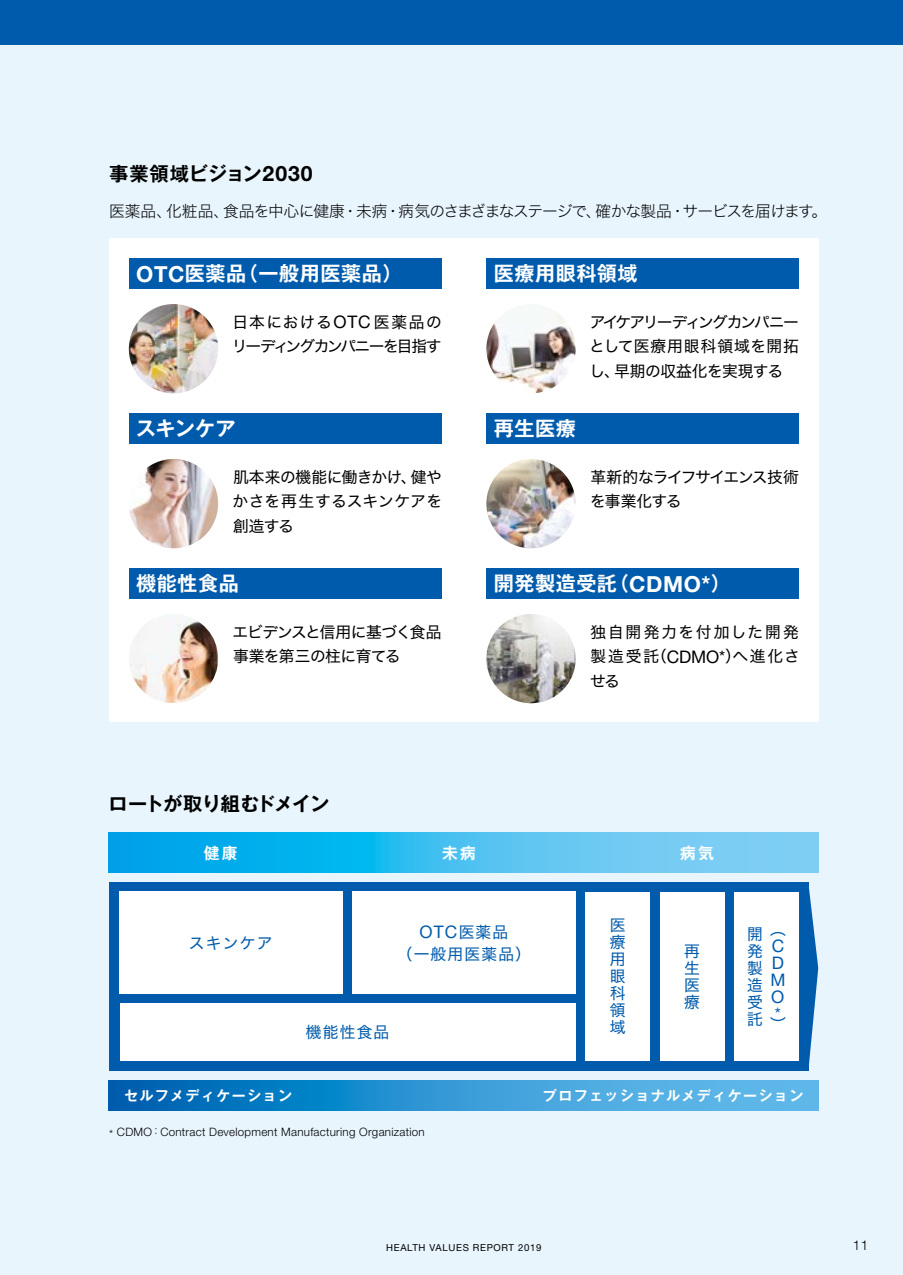
<style>
.page{position:relative;width:903px;height:1275px;background:#e8f5fd}
.page>*{position:absolute;margin:0;border:0;box-sizing:border-box;transform-origin:0 0}
.t1{font:700 20.12px "Gothic MB101 Pr 6 N De";letter-spacing:.025em;color:#fff}
.t2{font:700 19.25px "Gothic MB101 Pr 6 N De";letter-spacing:-.025em;color:#000}
.t3{font:700 19.25px "Gothic MB101 Pr 6 N De";letter-spacing:-.055em;color:#000}
.t4{font:17.32px/17px "Helvetica Neue LT Std";color:#005bac;text-align:justify}
.t5{font:15.75px/24.5px "Hira Kaku Std N W4";letter-spacing:-.03em;color:#000;text-align:justify}
.t6{font:15.75px "Hira Kaku Std N W2";letter-spacing:-.06em;color:#000}
.t7{font:15.75px/17px "Hira Kaku Std N W4";letter-spacing:.075em;color:#005bac;text-align:justify}
.t8{font:15.75px/24.5px "Hira Kaku Std N W4";letter-spacing:-.08em;color:#000}
.t9{font:15.75px/24.5px "Hira Kaku Std N W4";letter-spacing:-.06em;color:#000}
.t10{font:700 15.75px "Gothic MB101 Pr 6 N De";color:#fff}
.t11{font:700 14px "Gothic MB101 Pr 6 N De";letter-spacing:.1em;color:#fff}
.t12{font:300 13.47px "Helvetica Neue LT Std";color:#000}
.t13{font:300 11.55px "Helvetica Neue LT Std";letter-spacing:.025em;color:#000}
.t14{font:9.62px "Helvetica Neue LT Std";letter-spacing:.07em;color:#000}
.s1{font-family:"Helvetica Neue LT Std";font-size:21.18px}
.s2{font-family:"Helvetica Neue LT Std";font-size:22.22px}
.s3{font-family:"Helvetica Neue LT Std";font-size:17.32px}
.s4{font-family:"Hira Kaku Std N W4";font-size:15.75px}
.s5{font-family:"Hira Kaku Std N W2";font-weight:400;font-size:10.5px}
</style>
<div class="page">
<div style="left:0;top:0;width:903px;height:45px;background:#005bac"></div>
<div style="left:109px;top:238px;width:710px;height:484px;background:#fff"></div>
<img style="left:129px;top:304px;width:89px;height:89px;border-radius:45px">
<div style="left:129px;top:258px;width:312px;height:30px;background:#005bac"></div>
<img style="left:129px;top:459px;width:89px;height:89px;border-radius:45px">
<div style="left:129px;top:413px;width:312px;height:30px;background:#005bac"></div>
<img style="left:486px;top:459px;width:90px;height:89px;border-radius:45px">
<div style="left:486px;top:413px;width:313px;height:30px;background:#005bac"></div>
<img style="left:486px;top:614px;width:90px;height:89px;border-radius:45px">
<div style="left:486px;top:568px;width:313px;height:30px;background:#005bac"></div>
<img style="left:130px;top:615px;width:88px;height:88px">
<div style="left:129px;top:568px;width:312px;height:30px;background:#005bac"></div>
<img style="left:486px;top:304px;width:90px;height:89px;border-radius:45px">
<div style="left:486px;top:258px;width:313px;height:30px;background:#005bac"></div>
<svg style="left:109px;top:833px;width:709px;height:39px;background:#3dbdef"></svg>
<svg style="left:109px;top:1081px;width:709px;height:30px;background:#2f95d2"></svg>
<div style="left:109px;top:882px;width:700px;height:189px;background:#005bac"></div>
<svg style="left:809px;top:889px;width:9px;height:175px"></svg>
<div style="left:119px;top:892px;width:223px;height:102px;background:#fff"></div>
<div style="left:120px;top:1003px;width:455px;height:58px;background:#fff"></div>
<div style="left:352px;top:892px;width:223px;height:102px;background:#fff"></div>
<div style="left:585px;top:892px;width:65px;height:169px;background:#fff"></div>
<div style="left:734px;top:892px;width:65px;height:169px;background:#fff"></div>
<div style="left:660px;top:892px;width:64px;height:169px;background:#fff"></div>
<p class="t2" style="left:109px;top:157px;width:205px">事業領域ビジョン<span class="s1">2030</span></p>
<p class="t6" style="left:109px;top:199px;width:720px">医薬品、化粧品、食品を中心に健康・未病・病気のさまざまなステージで、確かな製品・サービスを届けます。</p>
<p class="t1" style="left:136px;top:257px;width:268px"><span class="s2">OTC</span>医薬品（一般用医薬品）</p>
<p class="t1" style="left:494px;top:257px;width:145px">医療用眼科領域</p>
<p class="t8" style="left:232px;top:310px;width:212px">日本における<span class="s3">OTC</span>医薬品のリーディングカンパニーを目指す</p>
<p class="t5" style="left:589px;top:310px;width:211px">アイケアリーディングカンパニーとして医療用眼科領域を開拓し、早期の収益化を実現する</p>
<p class="t1" style="left:136px;top:411px;width:101px">スキンケア</p>
<p class="t1" style="left:494px;top:411px;width:84px">再生医療</p>
<p class="t5" style="left:233px;top:465px;width:211px">肌本来の機能に働きかけ、健やかさを再生するスキンケアを創造する</p>
<p class="t9" style="left:590px;top:465px;width:210px">革新的なライフサイエンス技術を事業化する</p>
<p class="t1" style="left:136px;top:566px;width:104px">機能性食品</p>
<p class="t1" style="left:494px;top:566px;width:239px">開発製造受託（<span class="s2">CDMO*</span>）</p>
<p class="t5" style="left:233px;top:619px;width:210px">エビデンスと信用に基づく食品事業を第三の柱に育てる</p>
<p class="t5" style="left:590px;top:619px;width:211px">独自開発力を付加した開発製造受託（<span class="s3">CDMO*</span>）へ進化させる</p>
<p class="t3" style="left:109px;top:787px;width:222px">ロートが取り組むドメイン</p>
<p class="t10" style="left:204px;top:840px;width:35px">健康</p>
<p class="t10" style="left:442px;top:840px;width:35px">未病</p>
<p class="t10" style="left:680px;top:840px;width:35px">病気</p>
<p class="t7" style="left:189px;top:934px;width:85px">スキンケア</p>
<p class="t4" style="left:419px;top:923px;width:90px">OTC<span class="s4">医薬品</span></p>
<p class="t7" style="left:397px;top:946px;width:136px">（一般用医薬品）</p>
<p class="t7" style="left:306px;top:1023px;width:85px">機能性食品</p>
<p class="t7" style="left:610px;top:917px;width:17px">医療用眼科領域</p>
<p class="t7" style="left:684px;top:942px;width:17px">再生医療</p>
<p class="t7" style="left:747px;top:925px;width:17px">開発製造受託</p>
<p class="t7" style="left:770px;top:920px;width:17px">（</p>
<p class="t4" style="left:770px;top:937px;width:17px">C D M O *</p>
<p class="t7" style="left:770px;top:1015px;width:17px">）</p>
<p class="t11" style="left:124px;top:1084px;width:169px">セルフメディケーション</p>
<p class="t11" style="left:543px;top:1084px;width:262px">プロフェッショナルメディケーション</p>
<p class="t13" style="left:109px;top:1124px;width:317px">* CDMO<span class="s5">：</span>Contract Development Manufacturing Organization</p>
<p class="t14" style="left:386px;top:1242px;width:157px">HEALTH VALUES REPORT 2019</p>
<p class="t12" style="left:853px;top:1237px;width:17px">11</p>
</div>
